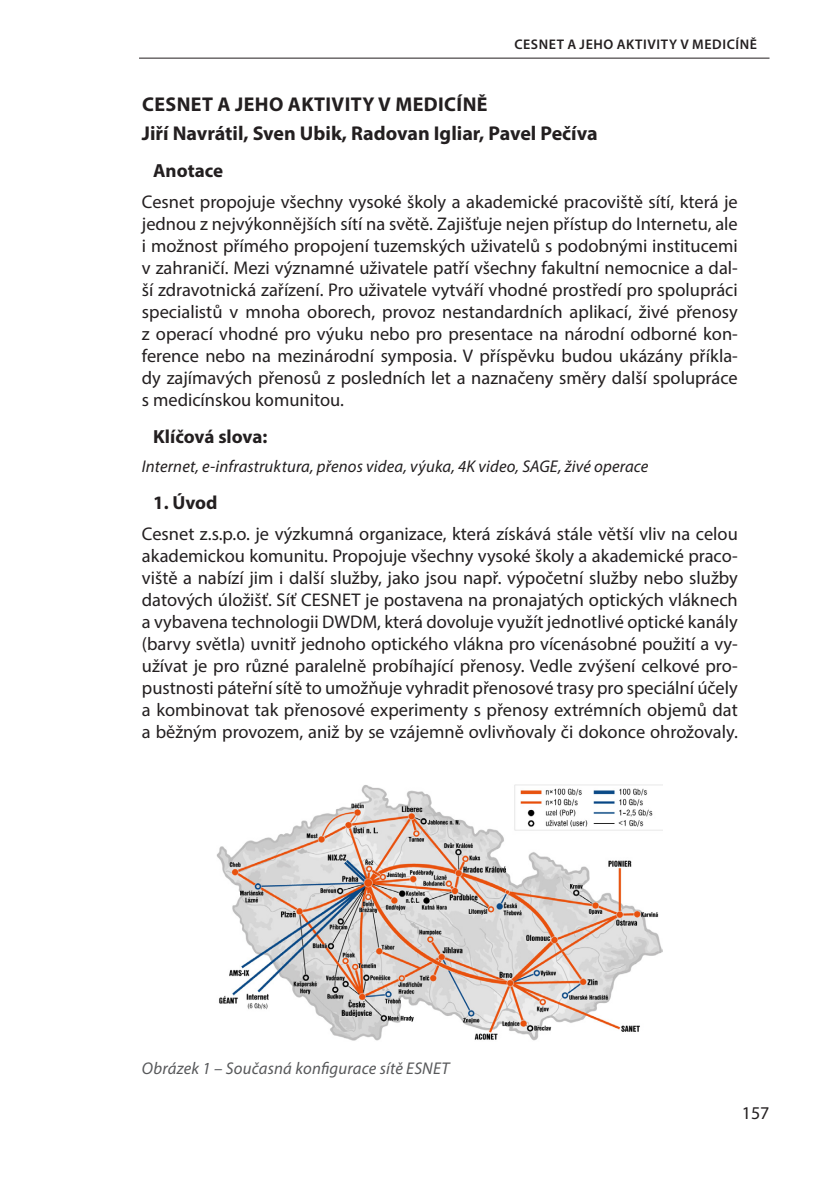
<style>
.page{position:relative;width:840px;height:1191px;background:#fff}
.page>*{position:absolute;margin:0;border:0;box-sizing:border-box;transform-origin:0 0}
.autori{font:700 20px "Myriad Pro";color:#231f20}
.nadpis{font:700 20px "Myriad Pro";letter-spacing:.02em;color:#231f20}
.podnadpisy{font:700 19px "Myriad Pro";color:#231f20}
.prvni_odstavec{font:18.4px/22px "Myriad Pro";color:#231f20;text-align:justify}
.t1{font:18px "Myriad Pro";color:#231f20}
.klicova_slova{font:italic 17px "Myriad Pro";letter-spacing:.01em;color:#231f20}
.t2{font:italic 17px "Myriad Pro";letter-spacing:.01em;color:#57585a}
.t3{font:600 14px "Myriad Pro";letter-spacing:.045em;color:#231f20}
</style>
<div class="page">
<hr style="left:139px;top:58px;width:630px;height:1px;background:#231f20">
<img style="left:217px;top:784px;width:445px;height:257px">
<p class="t3" style="left:514px;top:36px;width:244px">CESNET A JEHO AKTIVITY V MEDICÍNĚ</p>
<p class="nadpis" style="left:142px;top:92px;width:347px">CESNET A JEHO AKTIVITY V MEDICÍNĚ</p>
<p class="autori" style="left:142px;top:120px;width:457px">Jiří Navrátil, Sven Ubik, Radovan Igliar, Pavel Pečíva</p>
<p class="podnadpisy" style="left:153px;top:158px;width:71px">Anotace</p>
<p class="prvni_odstavec" style="left:142px;top:190px;width:597px">Cesnet propojuje všechny vysoké školy a akademické pracoviště sítí, která je jednou z nejvýkonnějších sítí na světě. Zajišťuje nejen přístup do Internetu, ale i možnost přímého propojení tuzemských uživatelů s podobnými institucemi v zahraničí. Mezi významné uživatele patří všechny fakultní nemocnice a dal&shy;ší zdravotnická zařízení. Pro uživatele vytváří vhodné prostředí pro spolupráci specialistů v mnoha oborech, provoz nestandardních aplikací, živé přenosy z operací vhodné pro výuku nebo pro presentace na národní odborné kon&shy;ference nebo na mezinárodní symposia. V příspěvku budou ukázány příkla&shy;dy zajímavých přenosů z posledních let a naznačeny směry další spolupráce s medicínskou komunitou.</p>
<p class="podnadpisy" style="left:153px;top:424px;width:116px">Klíčová slova:</p>
<p class="klicova_slova" style="left:142px;top:456px;width:508px">Internet, e-infrastruktura, přenos videa, výuka, 4K video, SAGE, živé operace</p>
<p class="podnadpisy" style="left:153px;top:490px;width:66px">1. Úvod</p>
<p class="prvni_odstavec" style="left:142px;top:522px;width:597px">Cesnet z.s.p.o. je výzkumná organizace, která získává stále větší vliv na celou akademickou komunitu. Propojuje všechny vysoké školy a akademické praco&shy;viště a nabízí jim i další služby, jako jsou např. výpočetní služby nebo služby datových úložišť. Síť CESNET je postavena na pronajatých optických vláknech a vybavena technologii DWDM, která dovoluje využít jednotlivé optické kanály (barvy světla) uvnitř jednoho optického vlákna pro vícenásobné použití a vy&shy;užívat je pro různé paralelně probíhající přenosy. Vedle zvýšení celkové pro&shy;pustnosti páteřní sítě to umožňuje vyhradit přenosové trasy pro speciální účely a kombinovat tak přenosové experimenty s přenosy extrémních objemů dat a běžným provozem, aniž by se vzájemně ovlivňovaly či dokonce ohrožovaly.</p>
<p class="t2" style="left:142px;top:1058px;width:309px">Obrázek 1 – Současná konfigurace sítě ESNET</p>
<p class="t1" style="left:741px;top:1102px;width:29px">157</p>
</div>
